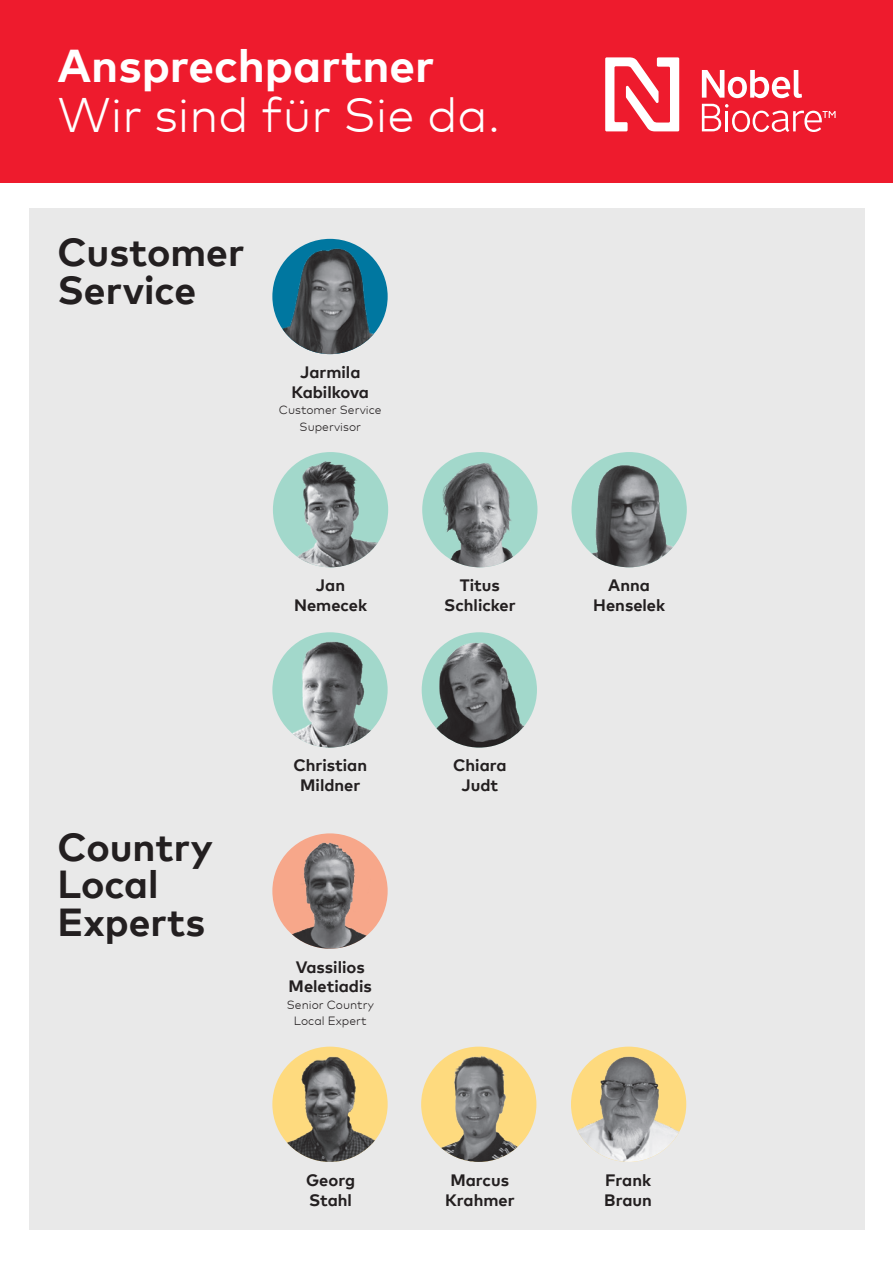
<style>
.page{position:relative;width:893px;height:1263px;background:#fff}
.page>*{position:absolute;margin:0;border:0;box-sizing:border-box;transform-origin:0 0}
.t1{font:300 48.45px "Mark Pro";color:#fff}
.t2{font:700 45.9px "Mark Pro";color:#fff}
.t3{font:700 39px/37.5px "Mark Pro";color:#231f20}
.t4{font:700 16.5px/19.8px "Mark Pro";color:#231f20;text-align:center}
.t5{font:300 12px/16.5px "Mark Pro";color:#231f20;text-align:center}
</style>
<div class="page">
<div style="left:29px;top:208px;width:835px;height:1022px;background:#e9e9e9"></div>
<div style="left:0;top:0;width:893px;height:182px;background:#ee1b2d"></div>
<img style="left:272px;top:1053px;width:116px;height:109px">
<img style="left:421px;top:1047px;width:115px;height:115px;border-radius:58px">
<img style="left:571px;top:1047px;width:115px;height:115px;border-radius:58px">
<svg style="left:702px;top:104px;width:134px;height:28px"></svg>
<svg style="left:702px;top:70px;width:100px;height:28px"></svg>
<svg style="left:605px;top:57px;width:74px;height:74px"></svg>
<img style="left:425px;top:452px;width:110px;height:115px">
<img style="left:279px;top:452px;width:109px;height:115px">
<div style="left:272px;top:632px;width:116px;height:115px;background:#a2d8cb;border-radius:50%"></div>
<img style="left:283px;top:633px;width:94px;height:114px">
<img style="left:424px;top:632px;width:111px;height:115px">
<img style="left:275px;top:239px;width:110px;height:115px">
<img style="left:272px;top:833px;width:116px;height:116px;border-radius:58px">
<div style="left:571px;top:452px;width:116px;height:115px;background:#a2d8cb;border-radius:50%"></div>
<img style="left:590px;top:459px;width:83px;height:108px">
<h2 class="t2" style="left:57px;top:31px;width:379px">Ansprechpartner</h2>
<h1 class="t1" style="left:57px;top:79px;width:444px">Wir sind für Sie da.</h1>
<h3 class="t3" style="left:57px;top:230px;width:189px">Customer<br>Service</h3>
<p class="t4" style="left:291px;top:361px;width:79px">Jarmila<br>Kabilkova</p>
<p class="t5" style="left:279px;top:401px;width:104px">Customer Service<br>Supervisor</p>
<p class="t4" style="left:294px;top:574px;width:75px">Jan<br>Nemecek</p>
<p class="t4" style="left:444px;top:574px;width:73px">Titus<br>Schlicker</p>
<p class="t4" style="left:593px;top:574px;width:73px">Anna<br>Henselek</p>
<h3 class="t3" style="left:57px;top:825px;width:157px">Country<br>Local<br>Experts</h3>
<p class="t4" style="left:293px;top:754px;width:75px">Christian<br>Mildner</p>
<p class="t4" style="left:453px;top:754px;width:55px">Chiara<br>Judt</p>
<p class="t4" style="left:289px;top:955px;width:85px">Vassilios<br>Meletiadis</p>
<p class="t5" style="left:287px;top:995px;width:89px">Senior Country<br>Local Expert</p>
<p class="t4" style="left:306px;top:1168px;width:51px;text-align:left">Georg<br>Stahl</p>
<p class="t4" style="left:445px;top:1168px;width:71px">Marcus<br>Krahmer</p>
<p class="t4" style="left:604px;top:1168px;width:49px;text-align:left">Frank<br>Braun</p>
</div>
